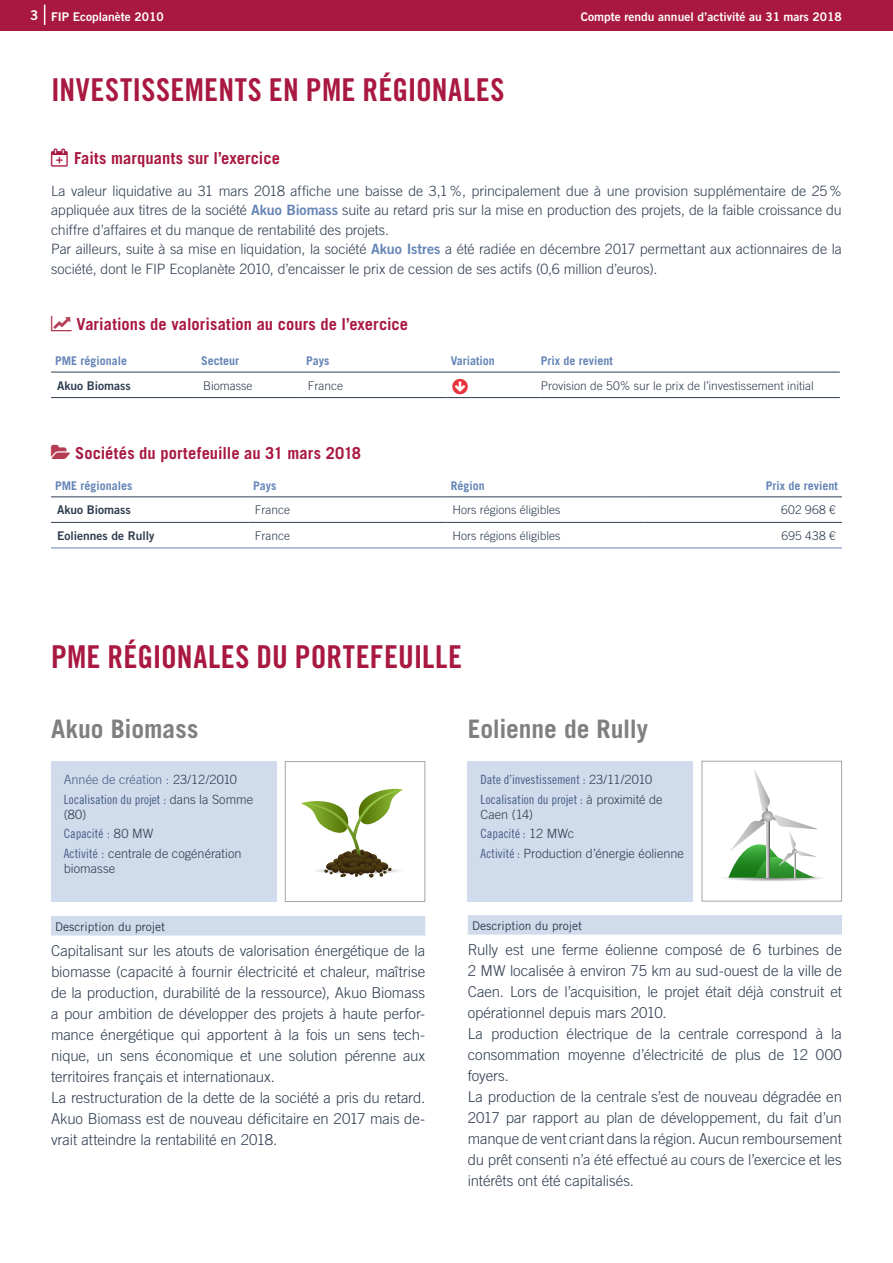
<style>
.page{position:relative;width:893px;height:1263px;background:#fff}
.page>*{position:absolute;margin:0;border:0;box-sizing:border-box;transform-origin:0 0}
.t1{font:31.5px "Trade Gothic LT Bold Cond Twenty";letter-spacing:.01em;color:#a91841}
.t2{font:700 25.5px "Trade Gothic LT";letter-spacing:-.005em;color:#817e82}
.t3{font:700 16.5px "Trade Gothic LT";letter-spacing:.005em;color:#a91841}
.t4{font:300 15px/21px "Trade Gothic LT";letter-spacing:-.005em;color:#2f3d50}
.t5{font:300 14.25px/19.5px "Trade Gothic LT";letter-spacing:-.005em;color:#2f3d50}
.t6{font:12.75px/19.5px "Trade Gothic LT Cond Eighteen";color:#475d86}
.t7{font:300 12.75px/15.3px "Trade Gothic LT";color:#2f3d50}
.t8{font:300 12.75px "Trade Gothic LT";color:#475d86}
.t9{font:300 12px "Trade Gothic LT";color:#2f3d50}
.t10{font:700 12px "Trade Gothic LT";color:#6585b7}
.t11{font:12px "Trade Gothic LT Bold Two";color:#fff}
.t12{font:12px "Trade Gothic LT Bold Two";color:#2f3d50}
.t13{font:12px "Trade Gothic LT";color:#2f3d50}
.s1{font-size:13.5px}
.s2{font-family:"Trade Gothic LT Bold Two";font-weight:400;color:#6585b7}
.s3{color:#2f3d50}
.s4{font-family:"Trade Gothic LT";font-weight:300;color:#2f3d50}
.s5{font-family:"Trade Gothic LT";font-weight:300}
.s6{font-family:"Trade Gothic LT Cond Eighteen";font-weight:400;color:#475d86}
.s7{color:#475d86}
</style>
<div class="page">
<div style="left:0;top:0;width:893px;height:31px;background:#a91841"></div>
<svg style="left:44px;top:5px;width:1px;height:20px"></svg>
<hr style="left:51px;top:372px;width:146px;height:1px;background:#2f3d50">
<hr style="left:197px;top:372px;width:105px;height:1px;background:#2f3d50">
<hr style="left:302px;top:372px;width:144px;height:1px;background:#2f3d50">
<hr style="left:446px;top:372px;width:95px;height:1px;background:#2f3d50">
<hr style="left:541px;top:372px;width:299px;height:1px;background:#2f3d50">
<hr style="left:51px;top:397px;width:146px;height:1px;background:#2f3d50">
<hr style="left:197px;top:397px;width:105px;height:1px;background:#2f3d50">
<hr style="left:302px;top:397px;width:144px;height:1px;background:#2f3d50">
<hr style="left:446px;top:397px;width:95px;height:1px;background:#2f3d50">
<hr style="left:541px;top:397px;width:299px;height:1px;background:#2f3d50">
<hr style="left:51px;top:496px;width:198px;height:1px;background:#2f3d50">
<hr style="left:249px;top:496px;width:197px;height:1px;background:#2f3d50">
<hr style="left:446px;top:496px;width:198px;height:1px;background:#2f3d50">
<hr style="left:644px;top:496px;width:198px;height:1px;background:#2f3d50">
<hr style="left:51px;top:522px;width:198px;height:1px;background:#2f3d50">
<hr style="left:249px;top:522px;width:197px;height:1px;background:#2f3d50">
<hr style="left:446px;top:522px;width:198px;height:1px;background:#2f3d50">
<hr style="left:644px;top:522px;width:198px;height:1px;background:#2f3d50">
<hr style="left:51px;top:547px;width:198px;height:1px;background:#6585b7">
<hr style="left:249px;top:547px;width:197px;height:1px;background:#6585b7">
<hr style="left:446px;top:547px;width:198px;height:1px;background:#6585b7">
<hr style="left:644px;top:547px;width:198px;height:1px;background:#6585b7">
<div style="left:468px;top:915px;width:374px;height:19px;background:#d0dbeb"></div>
<div style="left:468px;top:761px;width:225px;height:140px;background:#d0dbeb"></div>
<svg style="left:724px;top:769px;width:99px;height:112px"></svg>
<div style="left:702px;top:761px;width:140px;height:140px;border:1px solid #a5a4a8"></div>
<svg style="left:301px;top:789px;width:102px;height:89px"></svg>
<div style="left:285px;top:761px;width:140px;height:141px;border:1px solid #a5a4a8"></div>
<div style="left:51px;top:916px;width:374px;height:19px;background:#d0dbeb"></div>
<div style="left:51px;top:761px;width:225px;height:140px;background:#d0dbeb"></div>
<p class="t11" style="left:30px;top:9px;width:135px"><span class="s1">3</span> FIP Ecoplanète 2010</p>
<p class="t11" style="left:581px;top:9px;width:262px">Compte rendu annuel d’activité au 31 mars 2018</p>
<h1 class="t1" style="left:51px;top:70px;width:455px">INVESTISSEMENTS EN PME RÉGIONALES</h1>
<p class="t3" style="left:51px;top:148px;width:231px">❑ Faits marquants sur l’exercice</p>
<p class="t5" style="left:51px;top:181px;width:792px">La valeur liquidative au 31 mars 2018 affiche une baisse de 3,1%, principalement due à une provision supplémentaire de 25% appliquée aux titres de la société <span class="s2">Akuo Biomass</span> suite au retard pris sur la mise en production des projets, de la faible croissance du chiffre d’affaires et du manque de rentabilité des projets.<br>Par ailleurs, suite à sa mise en liquidation, la société <span class="s2">Akuo Istres</span> a été radiée en décembre 2017 permettant aux actionnaires de la société, dont le FIP Ecoplanète 2010, d’encaisser le prix de cession de ses actifs (0,6 million d’euros).</p>
<p class="t3" style="left:76px;top:314px;width:333px">Variations de valorisation au cours de l’exercice</p>
<p class="t10" style="left:55px;top:353px;width:74px">PME régionale</p>
<p class="t10" style="left:201px;top:353px;width:40px">Secteur</p>
<p class="t10" style="left:306px;top:353px;width:25px">Pays</p>
<p class="t10" style="left:451px;top:353px;width:46px">Variation</p>
<p class="t10" style="left:541px;top:353px;width:73px">Prix de revient</p>
<p class="t12" style="left:57px;top:378px;width:75px">Akuo Biomass</p>
<p class="t9" style="left:203px;top:378px;width:51px">Biomasse</p>
<p class="t9" style="left:308px;top:378px;width:37px">France</p>
<p class="t9" style="left:541px;top:378px;width:274px">Provision de 50% sur le prix de l’investissement initial</p>
<p class="t3" style="left:75px;top:443px;width:287px">Sociétés du portefeuille au 31 mars 2018</p>
<p class="t10" style="left:55px;top:478px;width:79px">PME régionales</p>
<p class="t10" style="left:253px;top:478px;width:25px">Pays</p>
<p class="t10" style="left:451px;top:478px;width:36px">Région</p>
<p class="t10" style="left:766px;top:478px;width:73px">Prix de revient</p>
<p class="t12" style="left:57px;top:503px;width:75px">Akuo Biomass</p>
<p class="t9" style="left:255px;top:503px;width:37px">France</p>
<p class="t9" style="left:452px;top:503px;width:109px">Hors régions éligibles</p>
<p class="t9" style="left:781px;top:503px;width:56px">602 968 €</p>
<p class="t12" style="left:57px;top:528px;width:99px">Eoliennes de Rully</p>
<p class="t9" style="left:255px;top:528px;width:37px">France</p>
<p class="t9" style="left:452px;top:528px;width:109px">Hors régions éligibles</p>
<p class="t9" style="left:782px;top:528px;width:56px">695 438 €</p>
<h1 class="t1" style="left:51px;top:638px;width:413px">PME RÉGIONALES DU PORTEFEUILLE</h1>
<h2 class="t2" style="left:51px;top:713px;width:149px">Akuo Biomass</h2>
<p class="t8" style="left:64px;top:772px;width:175px">Année de création : <span class="s3">23/12/2010</span></p>
<p class="t6" style="left:64px;top:789px;width:191px">Localisation du projet : <span class="s4">dans la Somme</span></p>
<p class="t7" style="left:64px;top:806px;width:24px">(80)</p>
<p class="t6" style="left:64px;top:824px;width:91px">Capacité <span class="s5">:</span> <span class="s4">80 MW</span></p>
<p class="t7" style="left:64px;top:845px;width:179px"><span class="s6">Activité</span> <span class="s7">:</span> centrale de cogénération biomasse</p>
<h2 class="t2" style="left:468px;top:713px;width:182px">Eolienne de Rully</h2>
<p class="t6" style="left:480px;top:769px;width:184px">Date d’investissement : <span class="s4">23/11/2010<br></span>Localisation du projet : <span class="s4">à proximité de</span></p>
<p class="t7" style="left:480px;top:806px;width:54px">Caen (14)</p>
<p class="t6" style="left:480px;top:824px;width:95px">Capacité : <span class="s4">12 MWc</span></p>
<p class="t7" style="left:480px;top:845px;width:205px"><span class="s6">Activité :</span> Production d’énergie éolienne</p>
<p class="t13" style="left:55px;top:919px;width:112px">Description du projet</p>
<p class="t4" style="left:51px;top:940px;width:376px">Capitalisant sur les atouts de valorisation énergétique de la biomasse (capacité à fournir électricité et chaleur, maîtrise de la production, durabilité de la ressource), Akuo Biomass a pour ambition de développer des projets à haute perfor&shy;mance énergétique qui apportent à la fois un sens tech&shy;nique, un sens économique et une solution pérenne aux territoires français et internationaux.<br>La restructuration de la dette de la société a pris du retard.<br>Akuo Biomass est de nouveau déficitaire en 2017 mais de&shy;vrait atteindre la rentabilité en 2018.</p>
<p class="t13" style="left:472px;top:918px;width:112px">Description du projet</p>
<p class="t4" style="left:468px;top:939px;width:376px">Rully est une ferme éolienne composé de 6 turbines de 2 MW localisée à environ 75 km au sud-ouest de la ville de Caen. Lors de l’acquisition, le projet était déjà construit et opérationnel depuis mars 2010.<br>La production électrique de la centrale correspond à la consommation moyenne d’électricité de plus de 12 000 foyers.<br>La production de la centrale s’est de nouveau dégradée en 2017 par rapport au plan de développement, du fait d’un manque de vent criant dans la région. Aucun remboursement du prêt consenti n’a été effectué au cours de l’exercice et les intérêts ont été capitalisés.</p>
</div>
